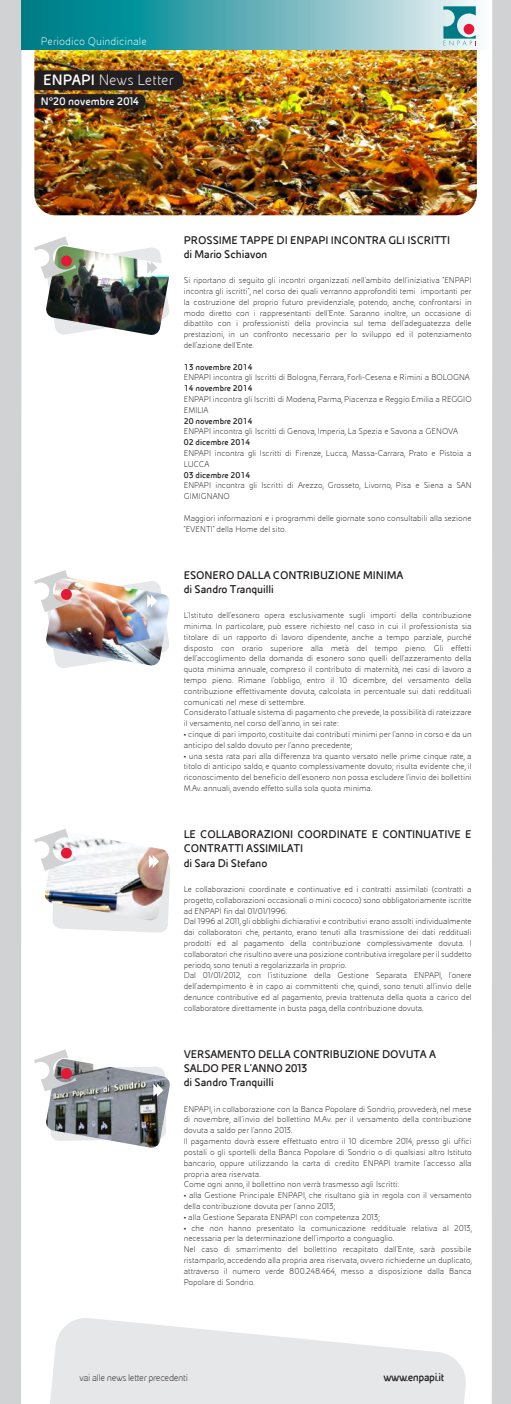
<style>
.page{position:relative;width:511px;height:1404px;background:#fff}
.page>*{position:absolute;margin:0;border:0;box-sizing:border-box;transform-origin:0 0}
.t1{font:300 16.2px "Eni Exp";color:#fff}
.t2{font:700 12px/14.4px "Eni Exp";letter-spacing:-.01em;color:#231f20}
.t3{font:700 12px "Eni Exp";letter-spacing:-.035em;color:#231f20}
.t4{font:700 11.7px "Eni Exp";color:#fff}
.t5{font:300 11.7px "Eni Exp";color:#fff}
.t6{font:300 10.5px "Eni Exp";letter-spacing:-.035em;color:#231f20}
.t7{font:300 9px/10.8px "Eni Exp";color:#231f20}
.t8{font:700 9px "Eni Tab";color:#231f20}
.s1{font-weight:700}
</style>
<div class="page">
<div style="left:0;top:0;width:510px;height:1403px;background:#d1d2d4"></div>
<div style="left:21px;top:0;width:471px;height:1403px;background:#fff"></div>
<svg style="left:50px;top:1317px;width:417px;height:86px;fill:#e6e7e9"></svg>
<img style="left:34px;top:236px;width:136px;height:99px">
<img style="left:34px;top:570px;width:136px;height:98px">
<img style="left:34px;top:828px;width:136px;height:104px">
<img style="left:46px;top:1058px;width:124px;height:90px">
<svg style="left:34px;top:1049px;width:132px;height:91px"></svg>
<img style="left:34px;top:50px;width:442px;height:165px">
<svg style="left:21px;top:0;width:470px;height:50px"></svg>
<img style="left:35px;top:70px;width:148px;height:38px">
<svg style="left:443px;top:6px;width:33px;height:39px"></svg>
<div style="left:463px;top:24px;width:11px;height:10px;background:#e51836;border-radius:50%"></div>
<p class="t5" style="left:41px;top:36px;width:107px">Periodico Quindicinale</p>
<h1 class="t1" style="left:43px;top:72px;width:132px"><span class="s1">ENPAPI</span> News Letter</h1>
<p class="t4" style="left:41px;top:95px;width:100px">N°20 novembre 2014</p>
<p class="t4" style="left:53px;top:95px;width:64px">14 luglio 2014</p>
<h2 class="t2" style="left:184px;top:232px;width:268px">PROSSIME TAPPE DI ENPAPI INCONTRA GLI ISCRITTI di Mario Schiavon</h2>
<p class="t7" style="left:184px;top:275px;width:289px;text-align:justify">Si riportano di seguito gli incontri organizzati nell’ambito dell’iniziativa “ENPAPI incontra gli iscritti”, nel corso dei quali verranno approfonditi temi importanti per la costruzione del proprio futuro previdenziale, potendo, anche, confrontarsi in modo diretto con i rappresentanti dell’Ente. Saranno inoltre, un occasione di dibattito con i professionisti della provincia sul tema dell’adeguatezza delle prestazioni, in un confronto necessario per lo sviluppo ed il potenziamento dell’azione dell’Ente.</p>
<p class="t8" style="left:184px;top:362px;width:70px">13 novembre 2014</p>
<p class="t7" style="left:184px;top:372px;width:287px">ENPAPI incontra gli Iscritti di Bologna, Ferrara, Forlì-Cesena e Rimini a BOLOGNA</p>
<p class="t8" style="left:184px;top:383px;width:70px">14 novembre 2014</p>
<p class="t7" style="left:184px;top:394px;width:289px">ENPAPI incontra gli Iscritti di Modena, Parma, Piacenza e Reggio Emilia a REGGIO<br>EMILIA</p>
<p class="t8" style="left:184px;top:416px;width:70px">20 novembre 2014</p>
<p class="t7" style="left:184px;top:426px;width:275px">ENPAPI incontra gli Iscritti di Genova, Imperia, La Spezia e Savona a GENOVA</p>
<p class="t8" style="left:184px;top:437px;width:68px">02 dicembre 2014</p>
<p class="t7" style="left:184px;top:448px;width:289px">ENPAPI incontra gli Iscritti di Firenze, Lucca, Massa-Carrara, Prato e Pistoia a<br>LUCCA</p>
<p class="t8" style="left:184px;top:470px;width:68px">03 dicembre 2014</p>
<p class="t7" style="left:184px;top:480px;width:289px">ENPAPI incontra gli Iscritti di Arezzo, Grosseto, Livorno, Pisa e Siena a SAN<br>GIMIGNANO</p>
<p class="t7" style="left:184px;top:513px;width:289px">Maggiori informazioni e i programmi delle giornate sono consultabili alla sezione “EVENTI” della Home del sito.</p>
<h2 class="t2" style="left:184px;top:567px;width:221px">ESONERO DALLA CONTRIBUZIONE MINIMA di Sandro Tranquilli</h2>
<p class="t7" style="left:184px;top:610px;width:289px">L’Istituto dell’esonero opera esclusivamente sugli importi della contribuzione minima. In particolare, può essere richiesto nel caso in cui il professionista sia titolare di un rapporto di lavoro dipendente, anche a tempo parziale, purché disposto con orario superiore alla metà del tempo pieno. Gli effetti dell’accoglimento della domanda di esonero sono quelli dell’azzeramento della quota minima annuale, compreso il contributo di maternità, nei casi di lavoro a tempo pieno. Rimane l’obbligo, entro il 10 dicembre, del versamento della contribuzione effettivamente dovuta, calcolata in percentuale sui dati reddituali comunicati nel mese di settembre.<br>Considerato l’attuale sistema di pagamento che prevede, la possibilità di rateizzare il versamento, nel corso dell’anno, in sei rate:</p>
<p class="t7" style="left:184px;top:729px;width:289px">• cinque di pari importo, costituite dai contributi minimi per l’anno in corso e da un anticipo del saldo dovuto per l’anno precedente;</p>
<p class="t7" style="left:184px;top:750px;width:289px;text-align:justify">• una sesta rata pari alla differenza tra quanto versato nelle prime cinque rate, a titolo di anticipo saldo, e quanto complessivamente dovuto; risulta evidente che, il riconoscimento del beneficio dell’esonero non possa escludere l’invio dei bollettini M.Av. annuali, avendo effetto sulla sola quota minima.</p>
<h2 class="t2" style="left:184px;top:826px;width:289px">LE COLLABORAZIONI COORDINATE E CONTINUATIVE E<br>CONTRATTI ASSIMILATI<br>di Sara Di Stefano</h2>
<p class="t7" style="left:184px;top:883px;width:289px">Le collaborazioni coordinate e continuative ed i contratti assimilati (contratti a progetto, collaborazioni occasionali o mini cococo) sono obbligatoriamente iscritte ad ENPAPI fin dal 01/01/1996.<br>Dal 1996 al 2011, gli obblighi dichiarativi e contributivi erano assolti individualmente dai collaboratori che, pertanto, erano tenuti alla trasmissione dei dati reddituali prodotti ed al pagamento della contribuzione complessivamente dovuta. I collaboratori che risultino avere una posizione contributiva irregolare per il suddetto periodo, sono tenuti a regolarizzarla in proprio.<br>Dal 01/01/2012, con l’istituzione della Gestione Separata ENPAPI, l’onere dell’adempimento è in capo ai committenti che, quindi, sono tenuti all’invio delle denunce contributive ed al pagamento, previa trattenuta della quota a carico del collaboratore direttamente in busta paga, della contribuzione dovuta.</p>
<h2 class="t2" style="left:184px;top:1046px;width:253px">VERSAMENTO DELLA CONTRIBUZIONE DOVUTA A<br>SALDO PER L’ANNO 2013<br>di Sandro Tranquilli</h2>
<p class="t7" style="left:184px;top:1103px;width:289px">ENPAPI, in collaborazione con la Banca Popolare di Sondrio, provvederà, nel mese di novembre, all’invio del bollettino M.Av. per il versamento della contribuzione dovuta a saldo per l’anno 2013.<br>Il pagamento dovrà essere effettuato entro il 10 dicembre 2014, presso gli uffici postali o gli sportelli della Banca Popolare di Sondrio o di qualsiasi altro Istituto bancario, oppure utilizzando la carta di credito ENPAPI tramite l’accesso alla propria area riservata.<br>Come ogni anno, il bollettino non verrà trasmesso agli Iscritti:</p>
<p class="t7" style="left:184px;top:1189px;width:289px">• alla Gestione Principale ENPAPI, che risultano già in regola con il versamento della contribuzione dovuta per l’anno 2013;</p>
<p class="t7" style="left:184px;top:1211px;width:198px">• alla Gestione Separata ENPAPI con competenza 2013;</p>
<p class="t7" style="left:184px;top:1222px;width:289px">• che non hanno presentato la comunicazione reddituale relativa al 2013, necessaria per la determinazione dell’importo a conguaglio.<br>Nel caso di smarrimento del bollettino recapitato dall’Ente, sarà possibile ristamparlo, accedendo alla propria area riservata, ovvero richiederne un duplicato, attraverso il numero verde 800.248.464, messo a disposizione dalla Banca Popolare di Sondrio.</p>
<p class="t6" style="left:80px;top:1372px;width:110px">vai alle news letter precedenti</p>
<h2 class="t3" style="left:383px;top:1370px;width:62px">www.enpapi.it</h2>
</div>
